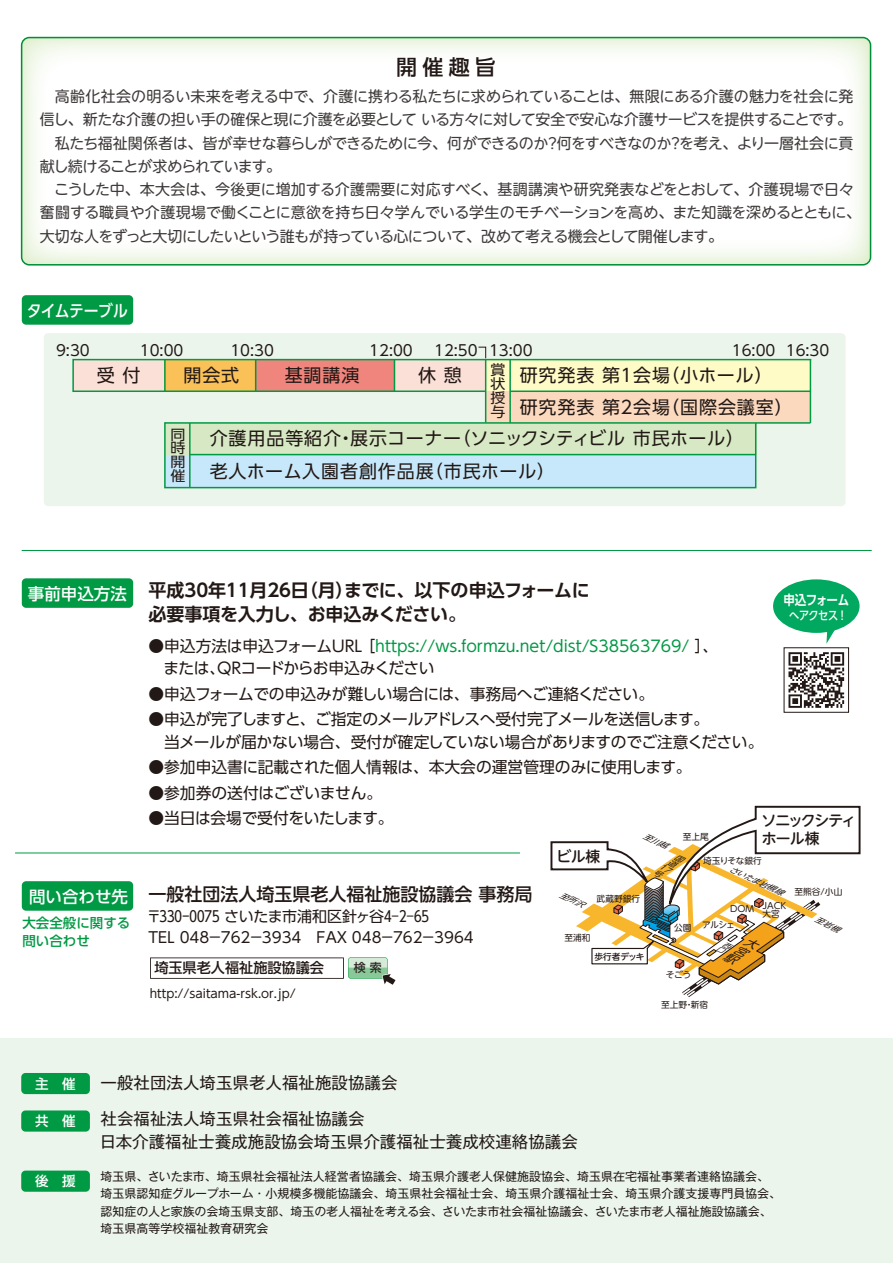
<style>
.page{position:relative;width:893px;height:1263px;background:#fff}
.page>*{position:absolute;margin:0;border:0;box-sizing:border-box;transform-origin:0 0}
.t1{font:500 21px "UD Shin Go Pro";color:#221815}
.t2{font:18px "UD Shin Go Pro";letter-spacing:.05em;color:#221815}
.t3{font:700 18px/24px "UD Shin Go Pro De";letter-spacing:-.005em;color:#221815}
.t4{font:500 18px "UD Shin Go Pro";color:#221815}
.t5{font:18px "UD Shin Go Pro";letter-spacing:-.01em;color:#221815}
.t6{font:700 18px "UD Shin Go Pro De";letter-spacing:-.025em;color:#221815}
.t7{font:16.5px "Gothic MB101 Pro";color:#221815}
.t8{font:500 16.5px "UD Shin Go Pro";color:#fff}
.t9{font:500 16.5px "UD Shin Go Pro";letter-spacing:-.03em;color:#fff;scale:.9 1}
.t10{font:15.75px/22.5px "UD Shin Go Pro";letter-spacing:-.015em;color:#221815}
.t11{font:15.75px "UD Shin Go Pro";color:#094}
.t12{font:15.75px/22.5px "UD Shin Go Pro";letter-spacing:-.04em;color:#221815}
.t13{font:15px/23.2px "UD Shin M Go Pro";letter-spacing:-.025em;color:#3e3a39;text-align:right}
.t14{font:15px/21px "UD Shin Go Pro";color:#221815}
.t15{font:15px "UD Shin M Go Pro";letter-spacing:-.05em;color:#3e3a39}
.t16{font:500 14.85px/17.7px "UD Shin M Go Pro";letter-spacing:-.055em;color:#221815}
.t17{font:500 14.1px "UD Shin Go Pro";color:#221815}
.t18{font:13.95px/14px "UD Shin Go Pro";color:#221815;text-align:justify;scale:1.07 1}
.t19{font:500 13.5px/17.7px "UD Shin Go Pro";color:#094}
.t20{font:500 13.5px "UD Shin Go Pro";color:#fff}
.t21{font:700 13.5px "UD Shin Go Pr 6 N De";letter-spacing:-.03em;color:#fff;scale:.85 1}
.t22{font:12px/17.2px "Gothic MB101 Pro";color:#221815}
.t23{font:12px "UD Shin Go Pro";color:#221815}
.t24{font:500 12px "UD Shin Go Pr 6 N";letter-spacing:-.045em;color:#fff;scale:.85 1}
.t25{font:500 11.85px "UD Shin Go Pro";color:#2f2725}
.t26{font:8.7px "UD Shin M Go Pro";color:#221815}
.t27{font:8.7px "UD Shin M Go Pro";letter-spacing:-.035em;color:#221815}
.t28{font:500 8.7px "UD Shin M Go Pro";letter-spacing:-.01em;color:#221815}
.t29{font:italic 7.5px "UD Shin M Go Pro";color:#221815;scale:1.15 1}
.s1{color:#221815}
</style>
<div class="page">
<div style="left:0;top:1038px;width:893px;height:225px;background:#ebf5ec"></div>
<svg style="left:21px;top:37px;width:850px;height:229px"></svg>
<div style="left:44px;top:333px;width:801px;height:173px;background:#ebf5ec;border-radius:4px"></div>
<div style="left:22px;top:881px;width:111px;height:30px;background:#094;border-radius:4px"></div>
<div style="left:21px;top:1110px;width:69px;height:21px;background:#094;border-radius:4px"></div>
<div style="left:21px;top:1073px;width:69px;height:21px;background:#094;border-radius:4px"></div>
<hr style="left:15px;top:853px;width:505px;height:1px;background:#094">
<hr style="left:22px;top:550px;width:850px;height:1px;background:#094">
<div style="left:22px;top:578px;width:111px;height:30px;background:#094;border-radius:4px"></div>
<div style="left:22px;top:295px;width:111px;height:30px;background:#094;border-radius:4px"></div>
<svg style="left:150px;top:957px;width:246px;height:28px"></svg>
<div style="left:486px;top:391px;width:325px;height:32px;background:#fbd9bf"></div>
<hr style="left:810px;top:359px;width:1px;height:64px;background:#094">
<svg style="left:164px;top:421px;width:593px;height:68px;background:#c8e5da"></svg>
<hr style="left:165px;top:422px;width:645px;height:2px;background:#094">
<hr style="left:485px;top:359px;width:1px;height:63px;background:#094">
<hr style="left:509px;top:360px;width:2px;height:63px;background:#094">
<hr style="left:190px;top:454px;width:566px;height:1px;background:#094">
<svg style="left:72px;top:346px;width:740px;height:47px"></svg>
<hr style="left:189px;top:423px;width:2px;height:64px;background:#094">
<svg style="left:788px;top:652px;width:56px;height:56px"></svg>
<div style="left:773px;top:579px;width:87px;height:54px;background:#00a95f;border-radius:50%"></div>
<svg style="left:826px;top:628px;width:14px;height:16px"></svg>
<div style="left:21px;top:1170px;width:69px;height:22px;background:#094;border-radius:4px"></div>
<svg style="left:550px;top:805px;width:311px;height:193px"></svg>
<h1 class="t1" style="left:396px;top:50px;width:101px">開催趣旨</h1>
<p class="t13" style="left:40px;top:84px;width:815px">　高齢化社会の明るい未来を考える中で、介護に携わる私たちに求められていることは、無限にある介護の魅力を社会に発信し、新たな介護の担い手の確保と現に介護を必要としている方々に対して安全で安心な介護サービスを提供することです。を考え、より一層社会に貢</p>
<p class="t13" style="left:40px;top:130px;width:823px;text-align:left">　私たち福祉関係者は、皆が幸せな暮らしができるために今、何ができるのか<br>献し続けることが求められています。<br>　こうした中、本大会は、今後更に増加する介護需要に対応すべく、基調講演や研究発表などをとおして、介護現場で日々奮闘する職員や介護現場で働くことに意欲を持ち日々学んでいる学生のモチベーションを高め、また知識を深めるとともに、大切な人をずっと大切にしたいという誰もが持っている心について、改めて考える機会として開催します。</p>
<p class="t15" style="left:557px;top:131px;width:116px">何をすべきなのか</p>
<p class="t13" style="left:545px;top:130px;width:16px">？</p>
<p class="t13" style="left:668px;top:130px;width:16px">？</p>
<p class="t9" style="left:27px;top:297px;width:114px">タイムテーブル</p>
<p class="t14" style="left:56px;top:339px;width:35px">9:30</p>
<p class="t14" style="left:140px;top:339px;width:45px">10:00</p>
<p class="t14" style="left:230px;top:339px;width:45px">10:30</p>
<p class="t14" style="left:369px;top:339px;width:45px">12:00</p>
<p class="t14" style="left:434px;top:339px;width:45px">12:50</p>
<p class="t14" style="left:489px;top:339px;width:45px">13:00</p>
<p class="t14" style="left:732px;top:339px;width:45px">16:00</p>
<p class="t2" style="left:97px;top:361px;width:45px">受付</p>
<p class="t18" style="left:490px;top:363px;width:15px">賞状授与</p>
<p class="t5" style="left:452px;top:424px;width:293px">（ソニックシティビル市民ホール）</p>
<p class="t2" style="left:183px;top:361px;width:57px">開会式</p>
<p class="t2" style="left:520px;top:361px;width:152px">研究発表第１会場</p>
<p class="t2" style="left:661px;top:361px;width:113px">（小ホール(</p>
<p class="t2" style="left:418px;top:361px;width:45px">休憩</p>
<p class="t2" style="left:285px;top:361px;width:76px">基調講演</p>
<p class="t2" style="left:520px;top:393px;width:152px">研究発表第２会場</p>
<p class="t2" style="left:661px;top:393px;width:133px">（国際会議室(</p>
<p class="t18" style="left:170px;top:427px;width:15px">同時開催</p>
<p class="t2" style="left:210px;top:424px;width:133px">介護用品等紹介</p>
<p class="t2" style="left:350px;top:424px;width:112px">展示コーナー</p>
<p class="t2" style="left:337px;top:424px;width:19px">・</p>
<p class="t2" style="left:425px;top:457px;width:132px">（市民ホール(</p>
<p class="t2" style="left:210px;top:457px;width:225px">老人ホーム入園者創作品展</p>
<p class="t14" style="left:786px;top:339px;width:45px">16:30</p>
<p class="t8" style="left:28px;top:580px;width:100px">事前申込方法</p>
<p class="t8" style="left:29px;top:883px;width:101px">問い合わせ先</p>
<p class="t19" style="left:22px;top:914px;width:110px">大会全般に関する問い合わせ</p>
<p class="t3" style="left:148px;top:577px;width:319px">平成30年<br>必要事項を入力し、お申込みください。</p>
<p class="t11" style="left:359px;top:633px;width:360px"><span class="s1">［</span>https://ws.formzu.net/dist S/ 38563769/ <span class="s1">、[</span></p>
<p class="t3" style="left:223px;top:577px;width:132px">１1月26 （日月）</p>
<p class="t6" style="left:344px;top:575px;width:247px">までに、以下の申込フォームに</p>
<p class="t12" style="left:164px;top:634px;width:272px;text-indent:-15px">●申込方法は申込フォームＵＲＬ<br>またはＱＲコードからお申込みください</p>
<p class="t10" style="left:209px;top:657px;width:17px">、</p>
<p class="t10" style="left:148px;top:682px;width:507px">●申込フォームでの申込みが難しい場合には、事務局へご連絡ください。</p>
<p class="t10" style="left:148px;top:708px;width:616px">●申込が完了しますと、ご指定のメールアドレスへ受付完了メールを送信します。<br>　当メールが届かない場合、受付が確定していない場合がありますのでご注意ください。</p>
<p class="t10" style="left:148px;top:756px;width:545px">●参加申込書に記載された個人情報は、本大会の運営管理のみに使用します。</p>
<p class="t10" style="left:148px;top:781px;width:235px">●参加券の送付はございません。</p>
<p class="t10" style="left:148px;top:807px;width:247px">●当日は会場で受付をいたします。</p>
<p class="t26" style="left:683px;top:830px;width:28px">至上尾</p>
<p class="t21" style="left:783px;top:589px;width:79px">申込フォーム</p>
<p class="t24" style="left:789px;top:606px;width:70px">へアクセス!</p>
<p class="t16" style="left:761px;top:811px;width:96px">ソニックシティホール棟</p>
<p class="t4" style="left:148px;top:880px;width:385px">一般社団法人埼玉県老人福祉施設協議会事務局</p>
<p class="t14" style="left:314px;top:906px;width:162px;text-indent:-167px">〒330-0075 さいたま市浦和区針ヶ谷 ‒2‒4 6 5<br>ＦＡＸ 048－762－3964</p>
<p class="t14" style="left:146px;top:927px;width:172px">ＴＥＬ048－762－3934　</p>
<p class="t17" style="left:154px;top:956px;width:171px">埼玉県老人福祉施設協議会</p>
<p class="t23" style="left:150px;top:984px;width:147px">http://saitama-rsk.or.jp/</p>
<p class="t25" style="left:354px;top:958px;width:29px">検索</p>
<p class="t16" style="left:556px;top:846px;width:45px">ビル棟</p>
<p class="t26" style="left:597px;top:892px;width:45px">武蔵野銀行</p>
<p class="t26" style="left:564px;top:930px;width:28px">至浦和</p>
<p class="t28" style="left:594px;top:949px;width:52px">歩行者デッキ</p>
<p class="t27" style="left:703px;top:854px;width:60px">埼玉りそな銀行</p>
<p class="t29" style="left:732px;top:863px;width:53px;rotate:25deg">さいたま岩槻線</p>
<p class="t26" style="left:794px;top:885px;width:49px">至熊谷/小山</p>
<p class="t26" style="left:674px;top:921px;width:19px">公園</p>
<p class="t26" style="left:730px;top:902px;width:25px">DOM</p>
<p class="t26" style="left:702px;top:918px;width:34px">アルシェ</p>
<p class="t26" style="left:762px;top:898px;width:25px">JACK</p>
<p class="t26" style="left:762px;top:907px;width:19px">大宮</p>
<p class="t26" style="left:666px;top:967px;width:27px">そごう</p>
<p class="t26" style="left:661px;top:997px;width:48px">至上野新宿</p>
<p class="t26" style="left:685px;top:997px;width:10px">・</p>
<p class="t20" style="left:35px;top:1073px;width:42px">主　催</p>
<p class="t7" style="left:101px;top:1069px;width:298px">一般社団法人埼玉県老人福祉施設協議会</p>
<p class="t20" style="left:35px;top:1110px;width:42px">共　催</p>
<p class="t7" style="left:101px;top:1105px;width:265px">社会福祉法人埼玉県社会福祉協議会</p>
<p class="t7" style="left:100px;top:1127px;width:479px">日本介護福祉士養成施設協会埼玉県介護福祉士養成校連絡協議会</p>
<p class="t20" style="left:35px;top:1170px;width:42px">後　援</p>
<p class="t22" style="left:101px;top:1166px;width:670px">埼玉県、さいたま市、埼玉県社会福祉法人経営者協議会、埼玉県介護老人保健施設協会、埼玉県在宅福祉事業者連絡協議会、</p>
<p class="t22" style="left:101px;top:1183px;width:682px">埼玉県認知症グループホーム・小規模多機能協議会、埼玉県社会福祉士会、埼玉県介護福祉士会、埼玉県介護支援専門員協会、認知症の人と家族の会埼玉県支部、埼玉の老人福祉を考える会、さいたま市社会福祉協議会、さいたま市老人福祉施設協議会、埼玉県高等学校福祉教育研究会</p>
</div>
